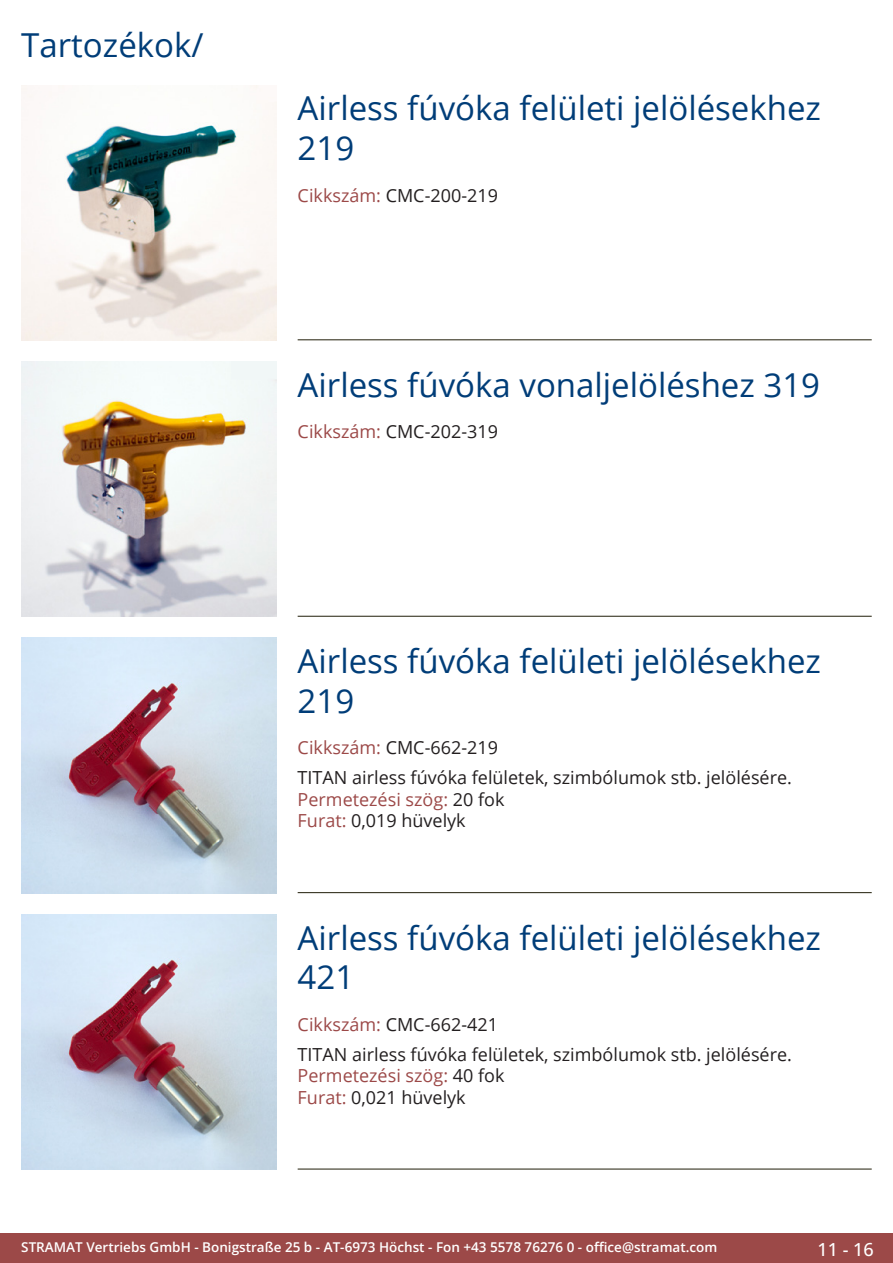
<style>
.page{position:relative;width:893px;height:1263px;background:#fff}
.page>*{position:absolute;margin:0;border:0;box-sizing:border-box;transform-origin:0 0}
.Produkttitel{font:33px/39.6px "Open Sans";color:#003d78}
.RastTitel{font:33px "Open Sans";color:#003d78}
.Beschreibung_Text{font:18px/21.6px "Open Sans";color:#231f20}
.TechDaten_Überschrif{font:18px "Open Sans";color:#231f20}
.t1{font:500 18px "Open Sans";color:#fff}
.t2{font:600 13.5px "Open Sans";color:#fff}
.s1{color:#9c4948}
</style>
<div class="page">
<div style="left:0;top:1233px;width:893px;height:30px;background:#9c4948"></div>
<hr style="left:298px;top:340px;width:574px;height:1px;background:#201d08">
<hr style="left:298px;top:616px;width:574px;height:1px;background:#201d08">
<hr style="left:298px;top:892px;width:574px;height:1px;background:#201d08">
<hr style="left:298px;top:1169px;width:574px;height:1px;background:#201d08">
<img style="left:21px;top:85px;width:255px;height:255px">
<img style="left:21px;top:361px;width:255px;height:256px">
<img style="left:21px;top:638px;width:255px;height:255px">
<img style="left:21px;top:914px;width:255px;height:255px">
<p class="RastTitel" style="left:21px;top:22px;width:184px">Tartozékok/</p>
<p class="Produkttitel" style="left:298px;top:88px;width:525px">Airless fúvóka felületi jelölésekhez<br>219</p>
<p class="TechDaten_Überschrif" style="left:298px;top:183px;width:202px"><span class="s1">Cikkszám:</span> CMC-200-219</p>
<p class="Produkttitel" style="left:298px;top:364px;width:524px">Airless fúvóka vonaljelöléshez 319</p>
<p class="TechDaten_Überschrif" style="left:298px;top:420px;width:202px"><span class="s1">Cikkszám:</span> CMC-202-319</p>
<p class="Produkttitel" style="left:298px;top:640px;width:525px">Airless fúvóka felületi jelölésekhez<br>219</p>
<p class="TechDaten_Überschrif" style="left:298px;top:735px;width:202px"><span class="s1">Cikkszám:</span> CMC-662-219</p>
<p class="Beschreibung_Text" style="left:298px;top:766px;width:496px">TITAN airless fúvóka felületek, szimbólumok stb. jelölésére.<br><span class="s1">Permetezési szög:</span> 20 fok<br><span class="s1">Furat:</span> 0,019 hüvelyk</p>
<p class="Produkttitel" style="left:298px;top:917px;width:525px">Airless fúvóka felületi jelölésekhez<br>421</p>
<p class="TechDaten_Überschrif" style="left:298px;top:1012px;width:202px"><span class="s1">Cikkszám:</span> CMC-662-421</p>
<p class="Beschreibung_Text" style="left:298px;top:1043px;width:496px">TITAN airless fúvóka felületek, szimbólumok stb. jelölésére.<br><span class="s1">Permetezési szög:</span> 40 fok<br><span class="s1">Furat:</span> 0,021 hüvelyk</p>
<p class="t2" style="left:21px;top:1238px;width:698px">STRAMAT Vertriebs GmbH - Bonigstraße 25 b - AT-6973 Höchst - Fon +43 5578 76276 0 - office@stramat.com</p>
<p class="t1" style="left:817px;top:1237px;width:58px">11 - 16</p>
</div>
